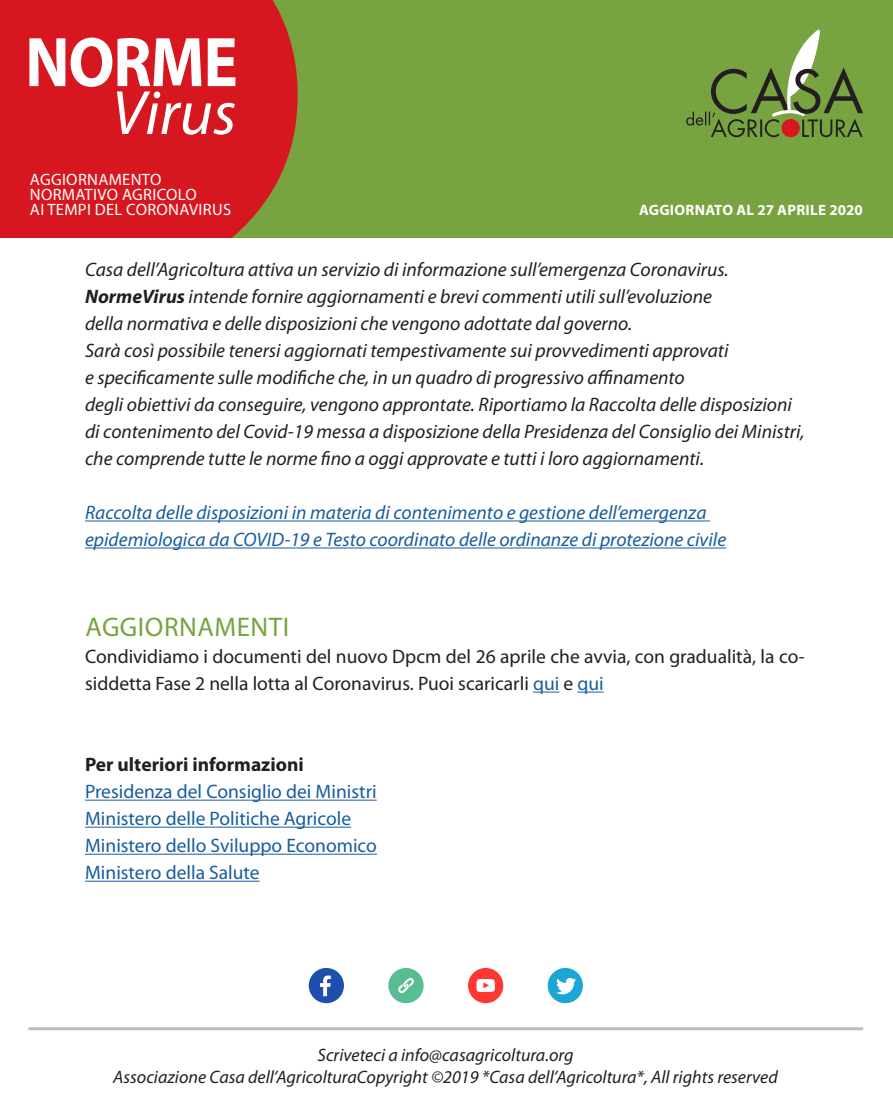
<style>
.page{position:relative;width:893px;height:1119px;background:#fff}
.page>*{position:absolute;margin:0;border:0;box-sizing:border-box;transform-origin:0 0}
.t1{font:700 70.8px "Myriad Pro";letter-spacing:-.02em;color:#fff;scale:.91 1}
.t2{font:italic 63.15px "Myriad Pro";color:#fff}
.t3{font:27px "Myriad Pro";letter-spacing:.02em;color:#78a341}
.t4{font:italic 19.5px/27px "Myriad Pro";color:#231f20}
.t5{font:italic 19.5px/27px "Myriad Pro";color:#175d9e}
.t6{font:19.5px/27px "Myriad Pro";color:#231f20}
.t7{font:19.5px "Myriad Pro";color:#175d9e}
.t8{font:700 19.5px "Myriad Pro";color:#231f20}
.t9{font:italic 18px "Myriad Pro";color:#231f20}
.t10{font:16.5px "Myriad Pro";letter-spacing:.02em;color:#fff}
.t11{font:700 15px "Myriad Pro";letter-spacing:.02em;color:#fff}
.s1{font-weight:700}
.s2{color:#175d9e}
</style>
<div class="page">
<div style="left:0;top:0;width:893px;height:237px;background:#78a341"></div>
<div style="left:0;top:0;width:298px;height:237px;background:#d7171f"></div>
<hr style="left:28px;top:1027px;width:835px;height:3px;background:#bcbdc0">
<div style="left:309px;top:967px;width:35px;height:36px;background:#1f4fad;border-radius:50%"></div>
<svg style="left:320px;top:975px;width:11px;height:21px"></svg>
<div style="left:468px;top:967px;width:35px;height:36px;background:#fc3833;border-radius:50%"></div>
<svg style="left:476px;top:979px;width:19px;height:13px"></svg>
<div style="left:548px;top:967px;width:35px;height:36px;background:#1ca6d4;border-radius:50%"></div>
<svg style="left:556px;top:978px;width:20px;height:16px"></svg>
<div style="left:388px;top:967px;width:36px;height:36px;background:#59bd94;border-radius:50%"></div>
<svg style="left:398px;top:978px;width:16px;height:15px"></svg>
<hr style="left:85px;top:520px;width:625px;height:1px;background:#175d9e">
<hr style="left:85px;top:547px;width:641px;height:1px;background:#175d9e">
<svg style="left:533px;top:691px;width:26px;height:1px"></svg>
<svg style="left:577px;top:691px;width:27px;height:1px"></svg>
<hr style="left:85px;top:799px;width:292px;height:1px;background:#175d9e">
<hr style="left:85px;top:826px;width:266px;height:1px;background:#175d9e">
<hr style="left:85px;top:853px;width:292px;height:1px;background:#175d9e">
<hr style="left:85px;top:880px;width:175px;height:1px;background:#175d9e">
<svg style="left:686px;top:29px;width:177px;height:108px"></svg>
<p class="t1" style="left:25px;top:23px;width:235px">NORME</p>
<p class="t2" style="left:112px;top:79px;width:126px">Virus</p>
<p class="t10" style="left:30px;top:170px;width:133px">AGGIORNAMENTO</p>
<p class="t10" style="left:30px;top:185px;width:168px">NORMATIVO AGRICOLO</p>
<p class="t10" style="left:30px;top:200px;width:203px">AI TEMPI DEL CORONAVIRUS</p>
<p class="t11" style="left:639px;top:201px;width:225px">AGGIORNATO AL 27 APRILE 2020</p>
<p class="t4" style="left:85px;top:256px;width:645px">Casa dell’Agricoltura attiva un servizio di informazione sull’emergenza Coronavirus.<br><span class="s1">NormeVirus</span> intende fornire aggiornamenti e brevi commenti utili sull’evoluzione della normativa e delle disposizioni che vengono adottate dal governo.</p>
<p class="t4" style="left:85px;top:337px;width:721px">Sarà così possibile tenersi aggiornati tempestivamente sui provvedimenti approvati<br>e specificamente sulle modifiche che, in un quadro di progressivo affinamento<br>degli obiettivi da conseguire, vengono approntate. Riportiamo la Raccolta delle disposizioni di contenimento del Covid-19 messa a disposizione della Presidenza del Consiglio dei Ministri, che comprende tutte le norme fino a oggi approvate e tutti i loro aggiornamenti.</p>
<p class="t5" style="left:85px;top:499px;width:643px">Raccolta delle disposizioni in materia di contenimento e gestione dell’emergenza epidemiologica da COVID-19 e Testo coordinato delle ordinanze di protezione civile</p>
<p class="t3" style="left:85px;top:612px;width:205px">AGGIORNAMENTI</p>
<p class="t6" style="left:85px;top:643px;width:721px">Condividiamo i documenti del nuovo Dpcm del 26 aprile che avvia, con gradualità, la co&shy;siddetta Fase 2 nella lotta al Coronavirus. Puoi scaricarli <span class="s2">qui</span> e <span class="s2">qui</span></p>
<p class="t8" style="left:85px;top:753px;width:220px">Per ulteriori informazioni</p>
<p class="t7" style="left:85px;top:781px;width:293px">Presidenza del Consiglio dei Ministri</p>
<p class="t7" style="left:85px;top:808px;width:268px">Ministero delle Politiche Agricole</p>
<p class="t7" style="left:85px;top:835px;width:293px">Ministero dello Sviluppo Economico</p>
<p class="t7" style="left:85px;top:862px;width:176px">Ministero della Salute</p>
<p class="t9" style="left:317px;top:1045px;width:258px">Scriveteci a info@casagricoltura.org</p>
<p class="t9" style="left:113px;top:1067px;width:666px">Associazione Casa dell’AgricolturaCopyright ©2019 *Casa dell’Agricoltura*, All rights reserved</p>
</div>
